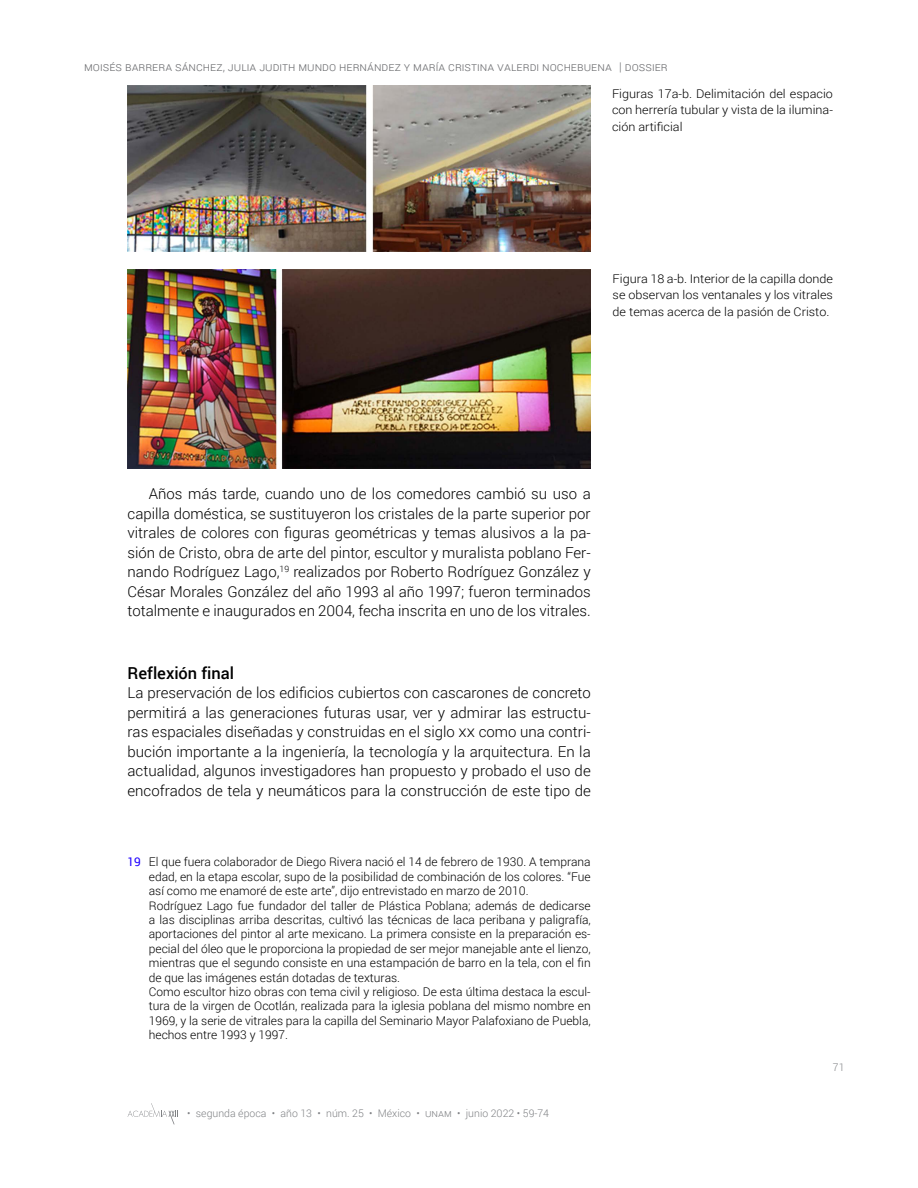
<style>
.page{position:relative;width:918px;height:1188px;background:#fff}
.page>*{position:absolute;margin:0;border:0;box-sizing:border-box;transform-origin:0 0}
.t1{font:500 16.5px "Roboto";color:#000}
.t2{font:300 15px/19.5px "Roboto";color:#000;text-align:justify}
.t3{font:300 12px/14.4px "Roboto";color:#000}
.t4{font:300 12px/16.5px "Roboto";color:#000;text-align:justify;scale:1.05 1}
.t5{font:300 12px "Roboto";color:#6d6e71}
.t6{font:300 10.5px "Roboto";color:#808285}
.s1{font-weight:400;color:#1f00ff}
</style>
<div class="page">
<svg style="left:128px;top:1103px;width:50px;height:21px"></svg>
<img style="left:128px;top:85px;width:463px;height:166px">
<img style="left:128px;top:270px;width:463px;height:198px">
<p class="t5" style="left:84px;top:58px;width:548px">Moisés Barrera Sánchez, Julia Judith Mundo Hernández y María Cristina Valerdi Nochebuena | DOSSIER</p>
<p class="t4" style="left:612px;top:85px;width:212px">Figuras 17a-b. Delimitación del espacio con herrería tubular y vista de la ilumina&shy;ción artificial</p>
<p class="t4" style="left:613px;top:270px;width:211px">Figura 18 a-b. Interior de la capilla donde se observan los ventanales y los vitrales de temas acerca de la pasión de Cristo.</p>
<p class="t2" style="left:128px;top:484px;width:465px;text-indent:21px">Años más tarde, cuando uno de los comedores cambió su uso a capilla doméstica, se sustituyeron los cristales de la parte superior por vitrales de colores con figuras geométricas y temas alusivos a la pa&shy;sión de Cristo, obra de arte del pintor, escultor y muralista poblano Fer&shy;nando Rodríguez Lago,<sup>19</sup> realizados por Roberto Rodríguez González y César Morales González del año 1993 al año 1997; fueron terminados totalmente e inaugurados en 2004, fecha inscrita en uno de los vitrales.</p>
<h1 class="t1" style="left:128px;top:661px;width:108px">Reflexión final</h1>
<p class="t2" style="left:128px;top:683px;width:465px">La preservación de los edificios cubiertos con cascarones de concreto permitirá a las generaciones futuras usar, ver y admirar las estructu&shy;ras espaciales diseñadas y construidas en el siglo xx como una contri&shy;bución importante a la ingeniería, la tecnología y la arquitectura. En la actualidad, algunos investigadores han propuesto y probado el uso de encofrados de tela y neumáticos para la construcción de este tipo de</p>
<p class="t3" style="left:149px;top:855px;width:443px;text-indent:-21px"><span class="s1">19</span> El que fuera colaborador de Diego Rivera nació el 14 de febrero de 1930. A temprana edad, en la etapa escolar, supo de la posibilidad de combinación de los colores. “Fue así como me enamoré de este arte”, dijo entrevistado en marzo de 2010.<br>Rodríguez Lago fue fundador del taller de Plástica Poblana; además de dedicarse a las disciplinas arriba descritas, cultivó las técnicas de laca peribana y paligrafía, aportaciones del pintor al arte mexicano. La primera consiste en la preparación es&shy;pecial del óleo que le proporciona la propiedad de ser mejor manejable ante el lienzo, mientras que el segundo consiste en una estampación de barro en la tela, con el fin de que las imágenes están dotadas de texturas.<br>Como escultor hizo obras con tema civil y religioso. De esta última destaca la escul&shy;tura de la virgen de Ocotlán, realizada para la iglesia poblana del mismo nombre en 1969, y la serie de vitrales para la capilla del Seminario Mayor Palafoxiano de Puebla, hechos entre 1993 y 1997.</p>
<p class="t6" style="left:187px;top:1106px;width:363px">• segunda época • año 13 • núm. 25 • México • unam • junio 2022 • 59-74</p>
<p class="t6" style="left:833px;top:1060px;width:13px">71</p>
</div>
